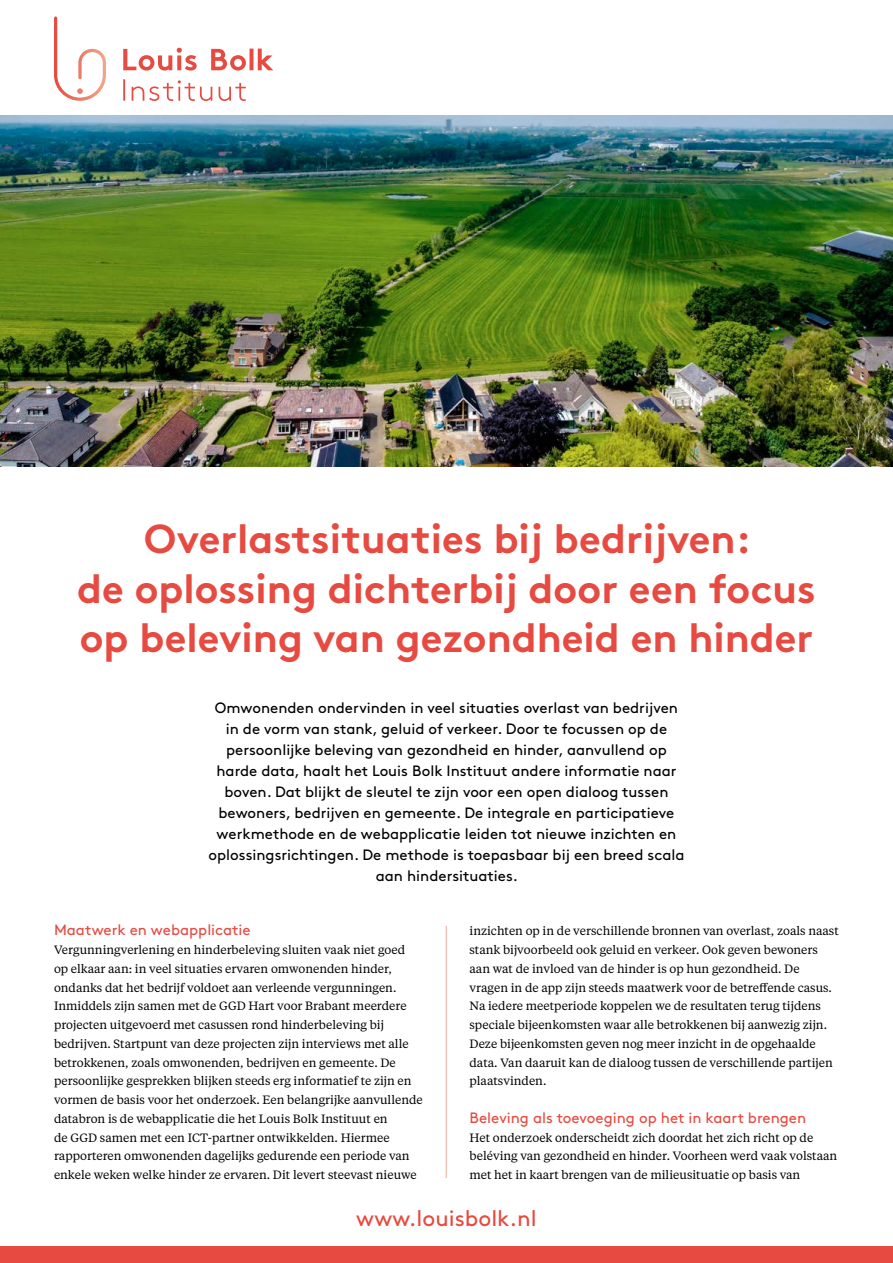
<style>
.page{position:relative;width:893px;height:1263px;background:#fff}
.page>*{position:absolute;margin:0;border:0;box-sizing:border-box;transform-origin:0 0}
.t1{font:700 40.5px/49.5px "Brown Pro";color:#e64a40;text-align:center}
.t2{font:22.35px "Brown Pro";color:#e64a40}
.t3{font:15px/21px "Brown Pro";color:#000;text-align:center}
.t4{font:15px "Brown Pro";color:#e64a40}
.t5{font:12px/18.8px "Tiempos Text";color:#000}
</style>
<div class="page">
<div style="left:0;top:1247px;width:893px;height:16px;background:#e64a40"></div>
<svg style="left:54px;top:16px;width:52px;height:85px"></svg>
<svg style="left:123px;top:79px;width:123px;height:22px"></svg>
<svg style="left:123px;top:48px;width:150px;height:23px"></svg>
<hr style="left:446px;top:926px;width:1px;height:252px;background:#f2a78f">
<img style="left:0;top:116px;width:893px;height:351px">
<h1 class="t1" style="left:77px;top:510px;width:740px">Overlastsituaties bij bedrijven:<br>de oplossing dichterbij door een focus op beleving van gezondheid en hinder</h1>
<p class="t3" style="left:208px;top:696px;width:477px">Omwonenden ondervinden in veel situaties overlast van bedrijven in de vorm van stank, geluid of verkeer. Door te focussen op de persoonlijke beleving van gezondheid en hinder, aanvullend op harde data, haalt het Louis Bolk Instituut andere informatie naar boven. Dat blijkt de sleutel te zijn voor een open dialoog tussen bewoners, bedrijven en gemeente. De integrale en participatieve werkmethode en de webapplicatie leiden tot nieuwe inzichten en oplossingsrichtingen. De methode is toepasbaar bij een breed scala aan hindersituaties.</p>
<p class="t4" style="left:54px;top:919px;width:198px">Maatwerk en webapplicatie</p>
<p class="t5" style="left:54px;top:940px;width:370px">Vergunningverlening en hinderbeleving sluiten vaak niet goed<br>op elkaar aan: in veel situaties ervaren omwonenden hinder, ondanks dat het bedrijf voldoet aan verleende vergunningen.<br>Inmiddels zijn samen met de GGD Hart voor Brabant meerdere projecten uitgevoerd met casussen rond hinderbeleving bij bedrijven. Startpunt van deze projecten zijn interviews met alle betrokkenen, zoals omwonenden, bedrijven en gemeente. De persoonlijke gesprekken blijken steeds erg informatief te zijn en vormen de basis voor het onderzoek. Een belangrijke aanvullende databron is de webapplicatie die het Louis Bolk Instituut en<br>de GGD samen met een ICT-partner ontwikkelden. Hiermee rapporteren omwonenden dagelijks gedurende een periode van enkele weken welke hinder ze ervaren. Dit levert steevast nieuwe</p>
<p class="t5" style="left:469px;top:921px;width:371px">inzichten op in de verschillende bronnen van overlast, zoals naast stank bijvoorbeeld ook geluid en verkeer. Ook geven bewoners aan wat de invloed van de hinder is op hun gezondheid. De vragen in de app zijn steeds maatwerk voor de betreffende casus.<br>Na iedere meetperiode koppelen we de resultaten terug tijdens speciale bijeenkomsten waar alle betrokkenen bij aanwezig zijn.<br>Deze bijeenkomsten geven nog meer inzicht in de opgehaalde data. Van daaruit kan de dialoog tussen de verschillende partijen plaatsvinden.</p>
<p class="t4" style="left:469px;top:1106px;width:338px">Beleving als toevoeging op het in kaart brengen</p>
<p class="t5" style="left:469px;top:1127px;width:369px">Het onderzoek onderscheidt zich doordat het zich richt op de beléving van gezondheid en hinder. Voorheen werd vaak volstaan met het in kaart brengen van de milieusituatie op basis van</p>
<h2 class="t2" style="left:356px;top:1201px;width:182px">www.louisbolk.nl</h2>
</div>
